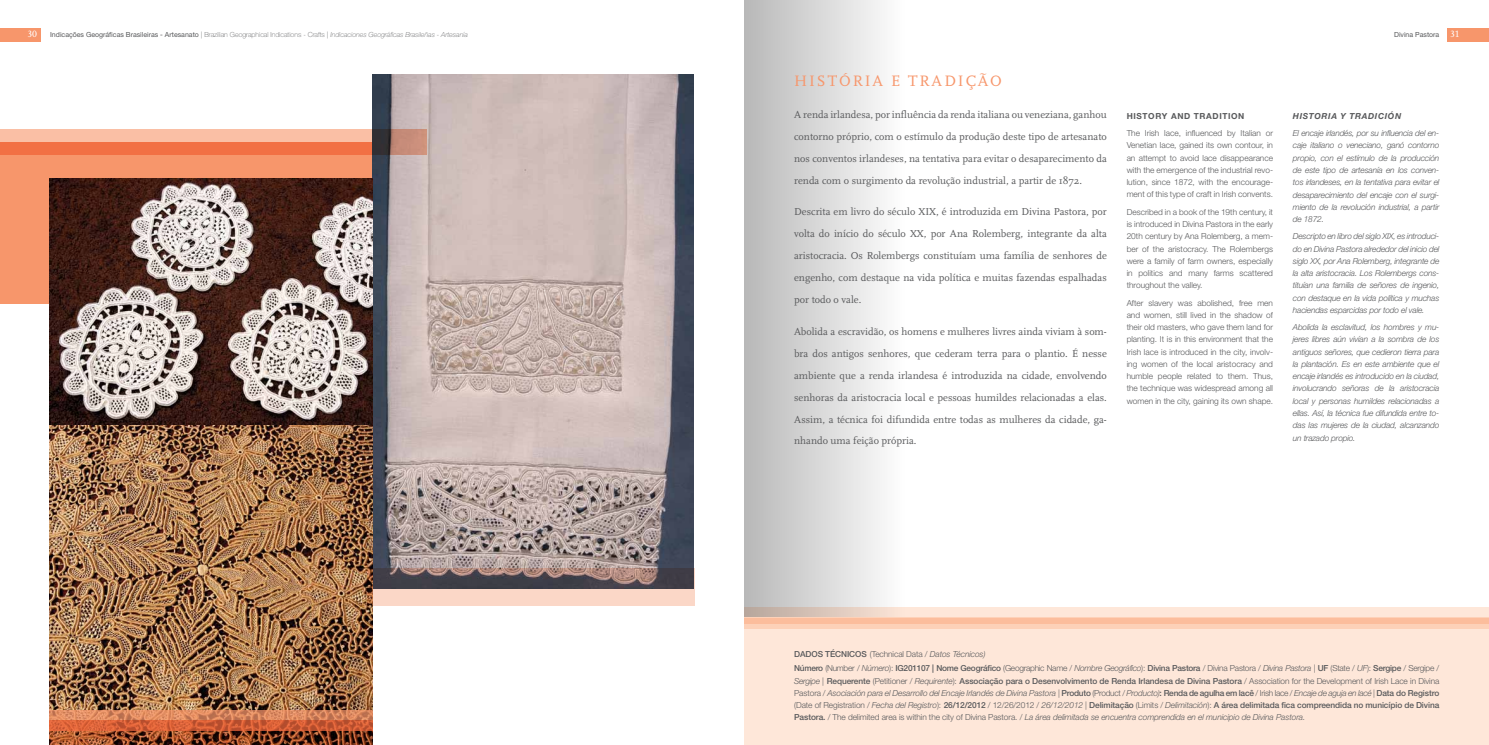
<style>
.page{position:relative;width:1489px;height:745px;background:#fff}
.page>*{position:absolute;margin:0;border:0;box-sizing:border-box;transform-origin:0 0}
.t1{font:15.75px "Scala";letter-spacing:.12em;color:#f7966b}
.t2{font:10.5px/21.9px "Scala";color:#58595b;text-align:justify}
.t3{font:9.62px "Scala Caps";color:#fff}
.t4{font:italic 300 8.31px/12.2px "Helvetica Neue LT Pro";letter-spacing:-.02em;color:#58595b;text-align:justify}
.t5{font:300 8.31px/12.2px "Helvetica Neue LT Pro";color:#58595b;text-align:justify}
.t6{font:300 8.31px/14.7px "Helvetica Neue LT Pro";letter-spacing:-.03em;color:#58595b}
.t7{font:700 8.31px "Helvetica Neue LT Pro";letter-spacing:.075em;color:#58595b}
.t8{font:italic 700 8.31px "Helvetica Neue LT Pro";letter-spacing:.075em;color:#58595b}
.t9{font:7px "Helvetica Neue LT Pro";color:#58595b}
.s1{font-weight:100}
.s2{font-weight:100;font-style:italic}
.s3{font-family:"Scala Caps";font-size:9.62px;color:#fff}
.s4{font-weight:500}
.s5{font-style:italic}
.s6{font-weight:500;font-style:normal}
.s7{font-style:normal}
</style>
<div class="page">
<div style="left:744px;top:0;width:161px;height:744px;background:linear-gradient(to right,#b8b8b8,#fefefe)"></div>
<div style="left:0;top:28px;width:41px;height:13px;background:#f7966b"></div>
<div style="left:1446px;top:28px;width:42px;height:13px;background:#f7966b"></div>
<div style="left:0;top:142px;width:476px;height:161px;background:#f7966b"></div>
<img style="left:372px;top:74px;width:321px;height:493px">
<img style="left:50px;top:178px;width:322px;height:531px">
<svg style="left:0;top:130px;width:427px;height:25px"></svg>
<svg style="left:50px;top:709px;width:323px;height:10px"></svg>
<svg style="left:50px;top:719px;width:323px;height:25px"></svg>
<svg style="left:366px;top:567px;width:328px;height:38px"></svg>
<div style="left:744px;top:617px;width:744px;height:127px;background:#fee7d9"></div>
<svg style="left:744px;top:606px;width:744px;height:22px;fill:#fee7d9"></svg>
<div style="left:744px;top:617px;width:744px;height:5px;background:#fcbd9c"></div>
<p class="t3" style="left:27px;top:28px;width:11px">30</p>
<p class="t9" style="left:50px;top:30px;width:419px">Indicações Geográficas Brasileiras - Artesanato <span class="s1">| Brazilian Geographical Indications - Crafts |</span> <span class="s2">Indicaciones Geográficas Brasileñas - Artesanía</span></p>
<p class="t9" style="left:1393px;top:30px;width:67px">Divina Pastora <span class="s3">31</span></p>
<h1 class="t1" style="left:794px;top:72px;width:209px">HISTÓRIA E TRADIÇÃO</h1>
<p class="t2" style="left:794px;top:104px;width:314px">A renda irlandesa, por influência da renda italiana ou veneziana, ganhou contorno próprio, com o estímulo da produção deste tipo de artesanato nos conventos irlandeses, na tentativa para evitar o desaparecimento da renda com o surgimento da revolução industrial, a partir de 1872.</p>
<p class="t2" style="left:794px;top:201px;width:314px">Descrita em livro do século XIX, é introduzida em Divina Pastora, por volta do início do século XX, por Ana Rolemberg, integrante da alta aristocracia. Os Rolembergs constituíam uma família de senhores de engenho, com destaque na vida política e muitas fazendas espalhadas por todo o vale.</p>
<p class="t2" style="left:794px;top:320px;width:314px">Abolida a escravidão, os homens e mulheres livres ainda viviam à som&shy;bra dos antigos senhores, que cederam terra para o plantio. É nesse ambiente que a renda irlandesa é introduzida na cidade, envolvendo senhoras da aristocracia local e pessoas humildes relacionadas a elas.<br>Assim, a técnica foi difundida entre todas as mulheres da cidade, ga&shy;nhando uma feição própria.</p>
<p class="t7" style="left:1126px;top:111px;width:119px">HISTORY AND TRADITION</p>
<p class="t5" style="left:1126px;top:127px;width:148px">The Irish lace, influenced by Italian or Venetian lace, gained its own contour, in an attempt to avoid lace disappearance with the emergence of the industrial revo&shy;lution, since 1872, with the encourage&shy;ment of this type of craft in Irish convents.</p>
<p class="t5" style="left:1126px;top:205px;width:148px">Described in a book of the 19th century, it is introduced in Divina Pastora in the early 20th century by Ana Rolemberg, a mem&shy;ber of the aristocracy. The Rolembergs were a family of farm owners, especially in politics and many farms scattered throughout the valley.</p>
<p class="t5" style="left:1126px;top:296px;width:148px">After slavery was abolished, free men and women, still lived in the shadow of their old masters, who gave them land for planting. It is in this environment that the Irish lace is introduced in the city, involv&shy;ing women of the local aristocracy and humble people related to them. Thus, the technique was widespread among all women in the city, gaining its own shape.</p>
<p class="t8" style="left:1292px;top:111px;width:110px">HISTORIA Y TRA DICIÓN</p>
<p class="t4" style="left:1292px;top:127px;width:148px">El encaje irlandés, por su influencia del en&shy;caje italiano o veneciano, ganó contorno propio, con el estímulo de la producción de este tipo de artesanía en los conven&shy;tos irlandeses, en la tentativa para evitar el desaparecimiento del encaje con el surgi&shy;miento de la revolución industrial, a partir de 1872.</p>
<p class="t4" style="left:1292px;top:230px;width:148px">Descripto en libro del siglo XIX, es introduci&shy;do en Divina Pastora alrededor del inicio del siglo XX, por Ana Rolemberg, integrante de la alta aristocracia. Los Rolembergs cons&shy;tituían una familia de señores de ingenio, con destaque en la vida política y muchas haciendas esparcidas por todo el vale.</p>
<p class="t4" style="left:1292px;top:321px;width:148px">Abolida la esclavitud, los hombres y mu&shy;jeres libres aún vivían a la sombra de los antiguos señores, que cedieron tierra para la plantación. Es en este ambiente que el encaje irlandés es introducido en la ciudad, involucrando señoras de la aristocracia local y personas humildes relacionadas a ellas. Así, la técnica fue difundida entre to&shy;das las mujeres de la ciudad, alcanzando un trazado propio.</p>
<p class="t6" style="left:794px;top:645px;width:646px"><span class="s4">DADOS TÉCNICOS</span> (Technical Data / <span class="s5">Datos Técnicos)<br></span><span class="s4">Número</span> (Number / <span class="s5">Número</span>): <span class="s4">IG201107 | Nome Geográfico</span> (Geographic Name / <span class="s5">Nombre Geográfico</span>): <span class="s4">Divina Pastora</span> / Divina Pastora / <span class="s5">Divina Pastora |</span> <span class="s4">UF</span> (State / <span class="s5">UF</span>): <span class="s4">Sergipe</span> / Sergipe /</p>
<p class="t4" style="left:794px;top:674px;width:646px">Sergipe | <span class="s6">Requerente</span> <span class="s7">(Petitioner /</span> Requirente<span class="s7">):</span> <span class="s6">Associação para o Desenvolvimento de Renda Irlandesa de Divina Pastora</span> <span class="s7">/ Association for the Development of Irish Lace in Divina Pastora /</span> Asociación para el Desarrollo del Encaje Irlandés de Divina Pastora | <span class="s6">Produto</span> <span class="s7">(Product /</span> Producto)<span class="s6">: Renda de agulha em lacê</span> <span class="s7">/ Irish lace /</span> Encaje de aguja en lacé | <span class="s6">Data do Registro </span><span class="s7">(Date of Registration /</span> Fecha del Registro<span class="s7">):</span> <span class="s6">26/12/2012</span> <span class="s7">/ 12/26/2012 /</span> 26/12/2012 | <span class="s6">Delimitação</span> <span class="s7">(Limits /</span> Delimitación<span class="s7">):</span> <span class="s6">A área delimitada fica compreendida no município de Divina Pastora.</span> <span class="s7">/ The delimited area is within the city of Divina Pastora. /</span> La área delimitada se encuentra comprendida en el municipio de Divina Pastora.</p>
</div>
